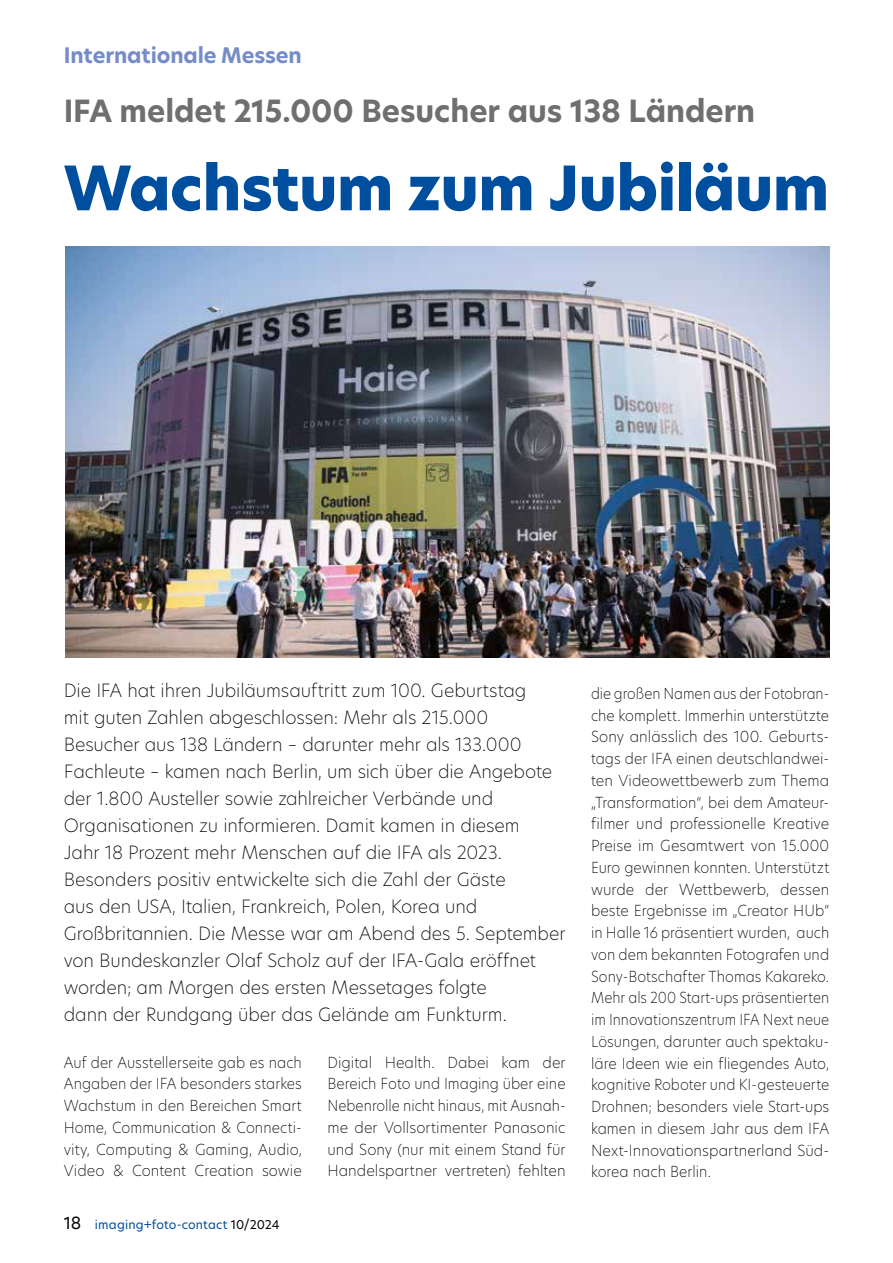
<style>
.page{position:relative;width:893px;height:1263px;background:#fff}
.page>*{position:absolute;margin:0;border:0;box-sizing:border-box;transform-origin:0 0}
.t1{font:800 60px "New Hero";letter-spacing:-.005em;color:#004f9f}
.t2{font:700 30px "New Hero";color:#706f6f}
.t3{font:700 21px "New Hero";letter-spacing:-.005em;color:#758cc6}
.t4{font:200 18px/27px "New Hero";letter-spacing:-.005em;color:#000}
.t5{font:200 15px/21.8px "New Hero";letter-spacing:.005em;color:#000;scale:.92 1}
.t6{font:200 15px/21.8px "New Hero";letter-spacing:.005em;color:#000;text-align:justify}
.t7{font:200 15px/21.8px "New Hero";letter-spacing:.005em;color:#000;text-align:justify;scale:.95 1}
.t8{font:12px "New Hero";letter-spacing:.005em;color:#004f9f}
.s1{font-size:16.5px;color:#000}
.s2{color:#000}
</style>
<div class="page">
<img style="left:65px;top:247px;width:764px;height:410px">
<h3 class="t3" style="left:64px;top:41px;width:240px">Internationale Messen</h3>
<h2 class="t2" style="left:64px;top:90px;width:693px">IFA meldet 215.000 Besucher aus 138 Ländern</h2>
<h1 class="t1" style="left:64px;top:147px;width:767px">Wachstum zum Jubiläum</h1>
<p class="t4" style="left:64px;top:676px;width:503px">Die IFA hat ihren Jubiläumsauftritt zum 100. Geburtstag<br>mit guten Zahlen abgeschlossen: Mehr als 215.000<br>Besucher aus 138 Ländern – darunter mehr als 133.000<br>Fachleute – kamen nach Berlin, um sich über die Angebote der 1.800 Austeller sowie zahlreicher Verbände und Organisationen zu informieren. Damit kamen in diesem<br>Jahr 18 Prozent mehr Menschen auf die IFA als 2023.<br>Besonders positiv entwickelte sich die Zahl der Gäste<br>aus den USA, Italien, Frankreich, Polen, Korea und Großbritannien. Die Messe war am Abend des 5. September von Bundeskanzler Olaf Scholz auf der IFA-Gala eröffnet worden; am Morgen des ersten Messetages folgte<br>dann der Rundgang über das Gelände am Funkturm.</p>
<p class="t7" style="left:64px;top:1051px;width:252px">Auf der Ausstellerseite gab es nach Angaben der IFA besonders starkes Wachstum in den Bereichen Smart Home, Communication &amp; Connecti&shy;vity, Computing &amp; Gaming, Audio, Video &amp; Content Creation sowie</p>
<p class="t6" style="left:327px;top:1051px;width:240px">Digital Health. Dabei kam der Bereich Foto und Imaging über eine Nebenrolle nicht hinaus, mit Ausnah&shy;me der Vollsortimenter Panasonic und Sony (nur mit einem Stand für Handelspartner vertreten) fehlten</p>
<p class="t8" style="left:64px;top:1217px;width:217px"><span class="s1">18</span> imaging+foto-contact <span class="s2">10/2024</span></p>
<p class="t5" style="left:591px;top:682px;width:260px">die großen Namen aus der Fotobran&shy;che komplett. Immerhin unterstützte Sony anlässlich des 100. Geburts&shy;tags der IFA einen deutschlandwei&shy;ten Videowettbewerb zum Thema „Transformation“, bei dem Amateur&shy;filmer und professionelle Kreative Preise im Gesamtwert von 15.000<br>Euro gewinnen konnten. Unterstützt wurde der Wettbewerb, dessen beste Ergebnisse im „Creator HUb” in Halle 16 präsentiert wurden, auch von dem bekannten Fotografen und Sony-Botschafter Thomas Kakareko.<br>Mehr als 200 Start-ups präsentierten im Innovationszentrum IFA Next neue Lösungen, darunter auch spektaku&shy;läre Ideen wie ein fliegendes Auto, kognitive Roboter und KI-gesteuerte Drohnen; besonders viele Start-ups kamen in diesem Jahr aus dem IFA Next-Innovationspartnerland Süd&shy;korea nach Berlin.</p>
</div>
